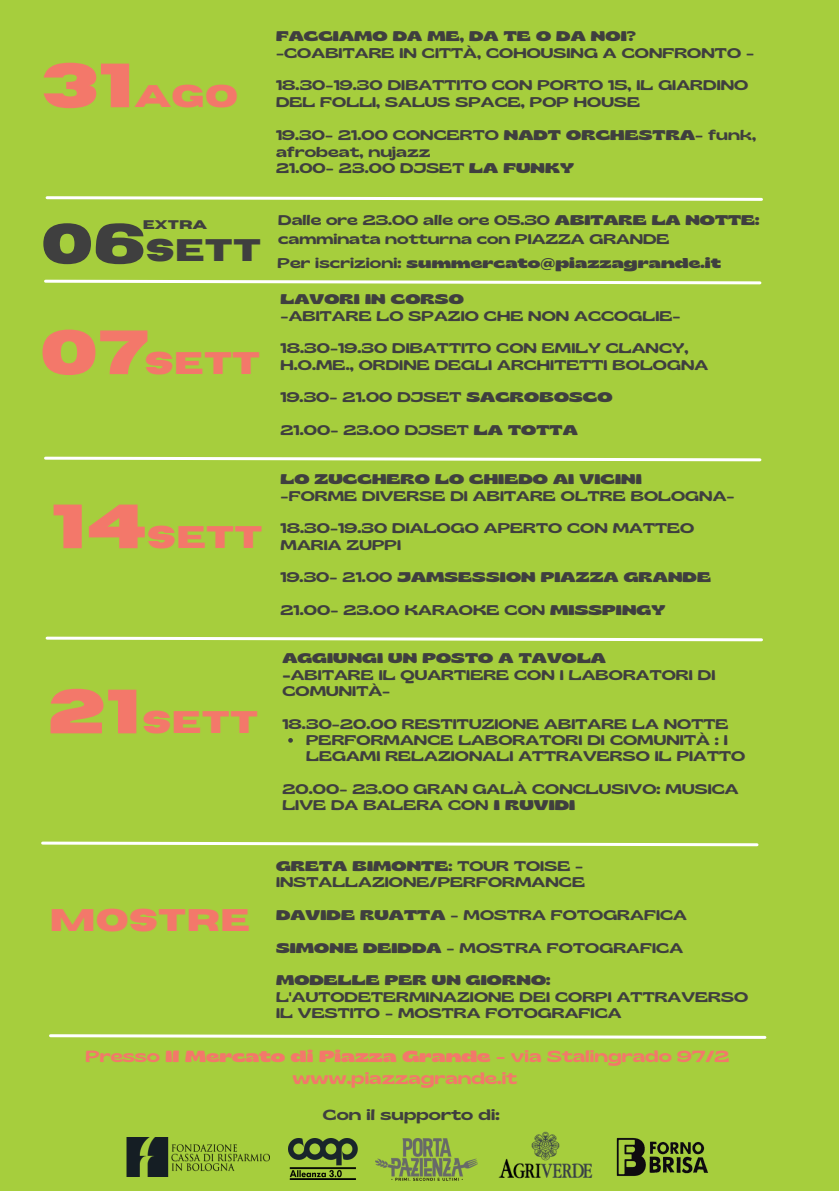
<style>
.page{position:relative;width:839px;height:1191px;background:#fff}
.page>*{position:absolute;margin:0;border:0;box-sizing:border-box;transform-origin:0 0}
.t1{font:700 62.4px "Horizon";letter-spacing:.005em;color:#f3786a}
.t2{font:700 56px "Horizon";color:#3f3f3f}
.t3{font:700 31.2px "Horizon";letter-spacing:.005em;color:#f3786a}
.t4{font:700 31px "Horizon";color:#3f3f3f}
.t5{font:expanded 16px "Gliker";color:#f3786a}
.t6{font:expanded 14.8px "Gliker";letter-spacing:.005em;color:#3f3f3f}
.t7{font:expanded 14px/16.4px "Gliker";letter-spacing:.005em;color:#3f3f3f}
.t8{font:700 expanded 14px "Gliker";letter-spacing:.005em;color:#3f3f3f}
.t9{font:700 12.4px "Horizon";letter-spacing:.005em;color:#3f3f3f}
.s1{font-weight:700}
.s2{font-weight:400}
</style>
<div class="page">
<div style="left:0;top:0;width:838px;height:1191px;background:#a6ce3d"></div>
<svg style="left:44px;top:279px;width:718px;height:6px"></svg>
<svg style="left:44px;top:456px;width:718px;height:6px"></svg>
<svg style="left:45px;top:636px;width:718px;height:6px"></svg>
<svg style="left:49px;top:1034px;width:718px;height:5px"></svg>
<svg style="left:41px;top:841px;width:718px;height:6px"></svg>
<svg style="left:288px;top:738px;width:5px;height:5px"></svg>
<svg style="left:45px;top:196px;width:718px;height:5px"></svg>
<img style="left:616px;top:1137px;width:92px;height:39px">
<img style="left:288px;top:1139px;width:69px;height:40px">
<img style="left:498px;top:1131px;width:95px;height:48px">
<img style="left:375px;top:1139px;width:102px;height:42px">
<img style="left:126px;top:1137px;width:144px;height:39px">
<p class="t1" style="left:41px;top:55px;width:94px">31</p>
<p class="t3" style="left:135px;top:81px;width:105px">AGO</p>
<p class="t8" style="left:276px;top:27px;width:361px">FACCIAMO DA ME, DA TE O DA NOI?</p>
<p class="t7" style="left:276px;top:44px;width:479px">-COABITARE IN CITTÀ, COHOUSING A CONFRONTO -</p>
<p class="t7" style="left:276px;top:77px;width:474px">18.30-19.30 DIBATTITO CON PORTO 15, IL GIARDINO<br>DEL FOLLI, SALUS SPACE, POP HOUSE</p>
<p class="t7" style="left:276px;top:127px;width:481px">19.30- 21.00 CONCERTO <span class="s1">NADT ORCHESTRA</span>- funk, afrobeat, nujazz</p>
<p class="t7" style="left:276px;top:160px;width:299px">21.00- 23.00 DJSET <span class="s1">LA FUNKY</span></p>
<p class="t9" style="left:143px;top:219px;width:66px">EXTRA</p>
<p class="t7" style="left:278px;top:211px;width:482px;line-height:18.6px">Dalle ore 23.00 alle ore 05.30 <span class="s1">ABITARE LA NOTTE: </span>camminata notturna con PIAZZA GRANDE</p>
<p class="t2" style="left:41px;top:216px;width:106px">06</p>
<p class="t4" style="left:146px;top:235px;width:117px">SETT</p>
<p class="t8" style="left:277px;top:254px;width:445px"><span class="s2">Per iscrizioni:</span> summercato@piazzagrande.it</p>
<p class="t1" style="left:40px;top:322px;width:111px">07</p>
<p class="t3" style="left:145px;top:348px;width:117px">SETT</p>
<p class="t1" style="left:52px;top:496px;width:96px">14</p>
<p class="t3" style="left:147px;top:522px;width:117px">SETT</p>
<p class="t1" style="left:48px;top:681px;width:95px">21</p>
<p class="t3" style="left:143px;top:707px;width:117px">SETT</p>
<p class="t8" style="left:280px;top:290px;width:185px">LAVORI IN CORSO</p>
<p class="t7" style="left:280px;top:307px;width:401px">-ABITARE LO SPAZIO CHE NON ACCOGLIE-</p>
<p class="t7" style="left:280px;top:340px;width:429px">18.30-19.30 DIBATTITO CON EMILY CLANCY,<br>H.O.ME., ORDINE DEGLI ARCHITETTI BOLOGNA</p>
<p class="t7" style="left:280px;top:389px;width:333px">19.30- 21.00 DJSET <span class="s1">SACROBOSCO</span></p>
<p class="t7" style="left:280px;top:422px;width:299px">21.00- 23.00 DJSET <span class="s1">LA TOTTA</span></p>
<p class="t8" style="left:280px;top:470px;width:363px">LO ZUCCHERO LO CHIEDO AI VICINI</p>
<p class="t7" style="left:280px;top:487px;width:455px">-FORME DIVERSE DI ABITARE OLTRE BOLOGNA-</p>
<p class="t7" style="left:280px;top:520px;width:415px">18.30-19.30 DIALOGO APERTO CON MATTEO<br>MARIA ZUPPI</p>
<p class="t8" style="left:280px;top:568px;width:432px"><span class="s2">19.30- 21.00</span> JAMSESSION PIAZZA GRANDE</p>
<p class="t7" style="left:280px;top:602px;width:386px">21.00- 23.00 KARAOKE CON <span class="s1">MISSPINGY</span></p>
<p class="t8" style="left:282px;top:649px;width:325px">AGGIUNGI UN POSTO A TAVOLA</p>
<p class="t7" style="left:282px;top:666px;width:434px"><span class="s1">-</span>ABITARE IL QUARTIERE CON I LABORATORI DI<br>COMUNITÀ-</p>
<p class="t7" style="left:282px;top:715px;width:447px">18.30-20.00 RESTITUZIONE ABITARE LA NOTTE</p>
<p class="t7" style="left:306px;top:732px;width:440px">PERFORMANCE LABORATORI DI COMUNITÀ : I<br>LEGAMI RELAZIONALI ATTRAVERSO IL PIATTO</p>
<p class="t7" style="left:282px;top:781px;width:458px">20.00- 23.00 GRAN GALÀ CONCLUSIVO: MUSICA<br>LIVE DA BALERA CON <span class="s1">I RUVIDI</span></p>
<p class="t3" style="left:49px;top:905px;width:202px">MOSTRE</p>
<p class="t7" style="left:276px;top:858px;width:310px"><span class="s1">GRETA BIMONTE</span>: TOUR TOISE -<br>INSTALLAZIONE/PERFORMANCE</p>
<p class="t7" style="left:276px;top:907px;width:412px"><span class="s1">DAVIDE RUATTA</span> - MOSTRA FOTOGRAFICA</p>
<p class="t7" style="left:276px;top:939px;width:408px"><span class="s1">SIMONE DEIDDA</span> - MOSTRA FOTOGRAFICA</p>
<p class="t7" style="left:276px;top:972px;width:473px"><span class="s1">MODELLE PER UN GIORNO:<br></span>L'AUTODETERMINAZIONE DEI CORPI ATTRAVERSO<br>IL VESTITO - MOSTRA FOTOGRAFICA</p>
<p class="t5" style="left:86px;top:1047px;width:645px">Presso <span class="s1">Il Mercato di Piazza Grande</span> - via Stalingrado 97/2</p>
<p class="t5" style="left:292px;top:1068px;width:226px">www.piazzagrande.it</p>
<p class="t6" style="left:323px;top:1106px;width:178px">Con il supporto di:</p>
</div>
